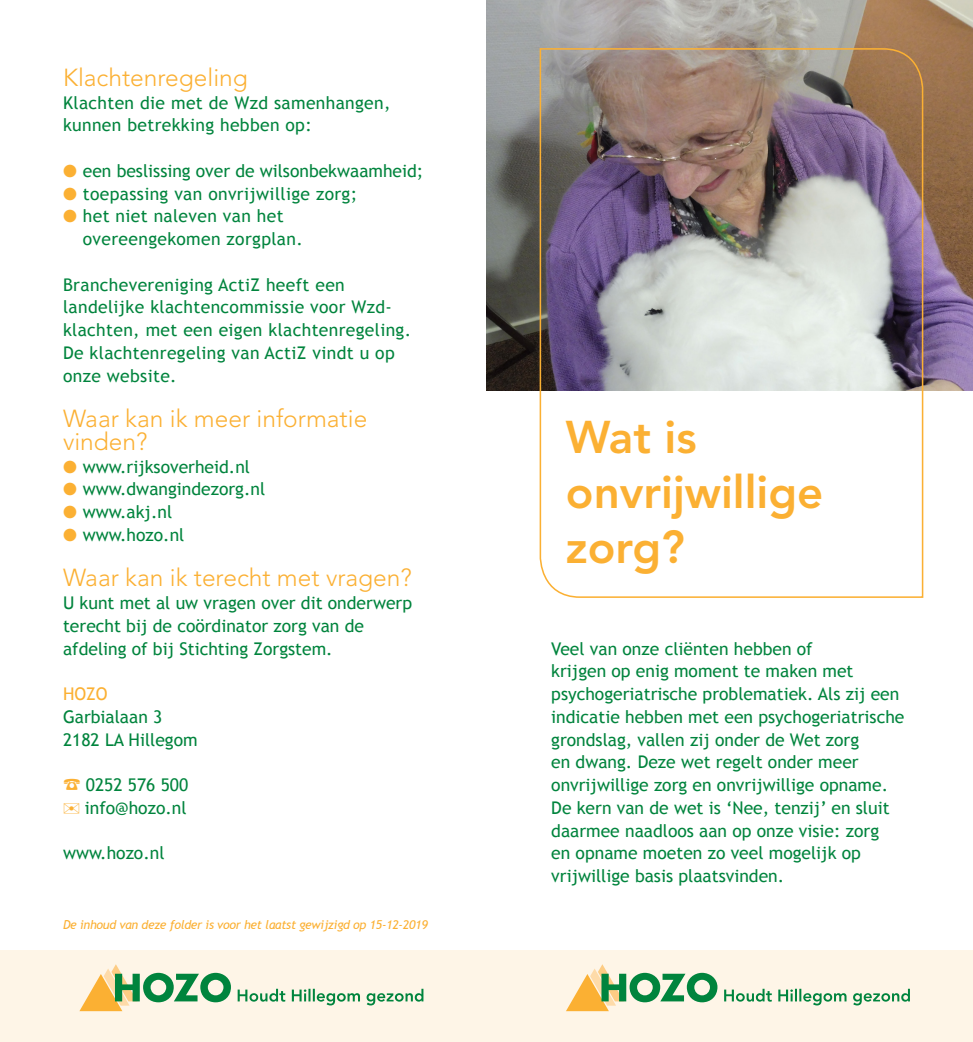
<style>
.page{position:relative;width:973px;height:1042px;background:#fff}
.page>*{position:absolute;margin:0;border:0;box-sizing:border-box;transform-origin:0 0}
.t1{font:800 45.5px/54.6px "Avenir";color:#fbb033}
.t2{font:300 24.5px/22.8px "Avenir";color:#fbb033}
.t3{font:17.5px/22.8px "Trebuchet MS";color:#00843d}
.t4{font:17.5px/22.8px "Trebuchet MS";letter-spacing:.02em;color:#00843d}
.t5{font:17.5px "Trebuchet MS";color:#fbb033}
.t6{font:italic 12.25px "Trebuchet MS";letter-spacing:-.02em;color:#fbb033}
.s1{color:#fbb033}
</style>
<div class="page">
<img style="left:486px;top:0;width:486px;height:391px">
<img style="left:538px;top:47px;width:385px;height:551px">
<div style="left:0;top:950px;width:972px;height:92px;background:#fef5e7"></div>
<svg style="left:566px;top:964px;width:343px;height:47px"></svg>
<svg style="left:79px;top:964px;width:152px;height:47px"></svg>
<svg style="left:366px;top:989px;width:57px;height:16px"></svg>
<svg style="left:237px;top:989px;width:123px;height:16px"></svg>
<p class="t2" style="left:63px;top:66px;width:186px">Klachtenregeling</p>
<p class="t4" style="left:63px;top:91px;width:329px">Klachten die met de Wzd samenhangen, kunnen betrekking hebben op:</p>
<p class="t3" style="left:63px;top:159px;width:362px"><span class="s1">●</span> een beslissing over de wilsonbekwaamheid;</p>
<p class="t4" style="left:63px;top:182px;width:295px"><span class="s1">●</span> toepassing van onvrijwillige zorg;</p>
<p class="t4" style="left:63px;top:205px;width:222px"><span class="s1">●</span> het niet naleven van het</p>
<p class="t4" style="left:83px;top:228px;width:221px">overeengekomen zorgplan.</p>
<p class="t4" style="left:63px;top:273px;width:349px">Branchevereniging ActiZ heeft een landelijke klachtencommissie voor Wzd&shy;klachten, met een eigen klachtenregeling.<br>De klachtenregeling van ActiZ vindt u op onze website.</p>
<p class="t2" style="left:63px;top:407px;width:306px">Waar kan ik meer informatie vinden?</p>
<p class="t3" style="left:63px;top:455px;width:188px"><span class="s1">●</span> www.rijksoverheid.nl</p>
<p class="t3" style="left:63px;top:478px;width:204px"><span class="s1">●</span> www.dwangindezorg.nl</p>
<p class="t3" style="left:63px;top:501px;width:111px"><span class="s1">●</span> www.akj.nl</p>
<p class="t3" style="left:63px;top:523px;width:123px"><span class="s1">●</span> www.hozo.nl</p>
<p class="t2" style="left:63px;top:567px;width:350px">Waar kan ik terecht met vragen?</p>
<p class="t3" style="left:63px;top:592px;width:350px">U kunt met al uw vragen over dit onderwerp terecht bij de coördinator zorg van de afdeling of bij Stichting Zorgstem.</p>
<p class="t5" style="left:63px;top:683px;width:46px">HOZO</p>
<p class="t3" style="left:63px;top:705px;width:101px">Garbialaan 3</p>
<p class="t3" style="left:63px;top:728px;width:136px">2182 LA Hillegom</p>
<p class="t3" style="left:63px;top:774px;width:127px"><span class="s1">☎</span> 0252 576 500</p>
<p class="t3" style="left:63px;top:796px;width:125px"><span class="s1">✉</span> info@hozo.nl</p>
<p class="t3" style="left:63px;top:842px;width:103px">www.hozo.nl</p>
<p class="t6" style="left:63px;top:917px;width:366px">De inhoud van deze folder is voor het laatst gewijzigd op 15-12-2019</p>
<p class="t1" style="left:566px;top:410px;width:259px">Wat is onvrijwillige zorg?</p>
<p class="t3" style="left:551px;top:637px;width:354px">Veel van onze cliënten hebben of<br>krijgen op enig moment te maken met psychogeriatrische problematiek. Als zij een indicatie hebben met een psychogeriatrische grondslag, vallen zij onder de Wet zorg<br>en dwang. Deze wet regelt onder meer onvrijwillige zorg en onvrijwillige opname.<br>De kern van de wet is ‘Nee, tenzij’ en sluit daarmee naadloos aan op onze visie: zorg<br>en opname moeten zo veel mogelijk op vrijwillige basis plaatsvinden.</p>
</div>
